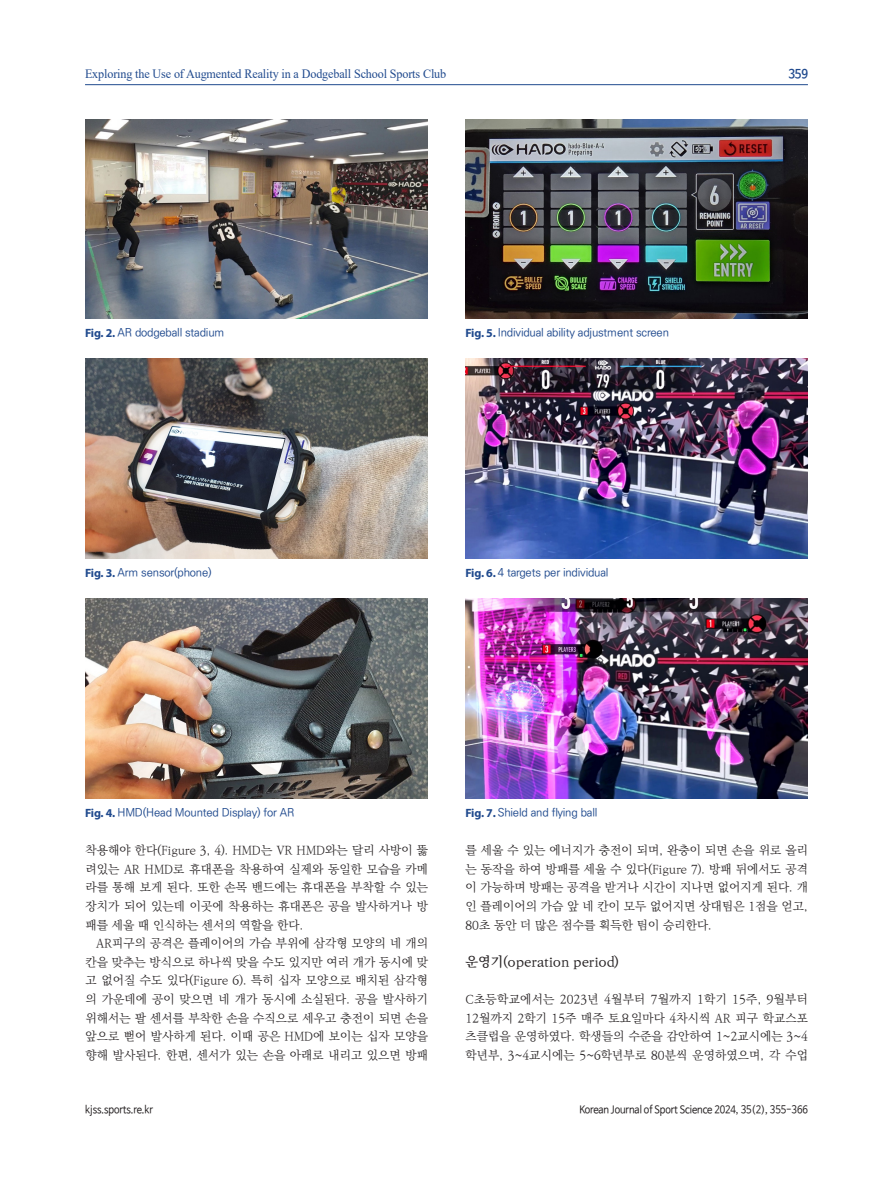
<style>
.page{position:relative;width:893px;height:1178px;background:#fff}
.page>*{position:absolute;margin:0;border:0;box-sizing:border-box;transform-origin:0 0}
._2_중제목{font:13.5px "Ko Pub World Batang PM";letter-spacing:-.01em;color:#231f20}
.t1{font:12.75px "Times New Roman";letter-spacing:-.01em;color:#204a8e;scale:.95 1}
.t2{font:700 12.6px "Nanum Barun Gothic";color:#204a8e;scale:.9 1}
.본문{font:12px/18.6px "Ko Pub World Batang PL";letter-spacing:.01em;color:#231f20;text-align:justify}
.본문-첫단락{font:12px/18.6px "Ko Pub World Batang PL";letter-spacing:.01em;color:#231f20;text-align:justify}
.국문초록-논문제목{font:500 11.25px "Ko Pub World Dotum";letter-spacing:-.015em;color:#204a8e}
.t3{font:10.5px "Nanum Barun Gothic";letter-spacing:-.01em;color:#231f20;scale:.9 1}
.s1{font-family:"Myriad Pro";font-weight:700;font-size:12px}
</style>
<div class="page">
<hr style="left:85px;top:84px;width:723px;height:1px;background:#204a8e">
<img style="left:85px;top:119px;width:343px;height:200px">
<img style="left:465px;top:119px;width:343px;height:200px">
<img style="left:85px;top:359px;width:343px;height:199px">
<img style="left:465px;top:359px;width:343px;height:199px">
<img style="left:85px;top:599px;width:343px;height:199px">
<img style="left:465px;top:599px;width:343px;height:199px">
<p class="t1" style="left:85px;top:65px;width:382px">Exploring the Use of Augmented Reality in a Dodgeball School Sports Club</p>
<p class="국문초록-논문제목" style="left:85px;top:325px;width:141px"><span class="s1">Fig. 2.</span> AR dodgeball stadium</p>
<p class="국문초록-논문제목" style="left:465px;top:325px;width:205px"><span class="s1">Fig. 5.</span> Individual ability adjustment screen</p>
<p class="국문초록-논문제목" style="left:85px;top:565px;width:128px"><span class="s1">Fig. 3.</span> Arm sensor(phone)</p>
<p class="국문초록-논문제목" style="left:465px;top:565px;width:145px"><span class="s1">Fig. 6.</span> 4 targets per individual</p>
<p class="국문초록-논문제목" style="left:85px;top:805px;width:211px"><span class="s1">Fig. 4.</span> HMD(Head Mounted Display) for AR</p>
<p class="국문초록-논문제목" style="left:465px;top:805px;width:133px"><span class="s1">Fig. 7.</span> Shield and flying ball</p>
<p class="t2" style="left:788px;top:68px;width:23px">359</p>
<p class="본문" style="left:85px;top:841px;width:344px">착용해야 한다(Figure 3, 4). HMD는 VR HMD와는 달리 사방이 뚫 려있는 AR HMD로 휴대폰을 착용하여 실제와 동일한 모습을 카메 라를 통해 보게 된다. 또한 손목 밴드에는 휴대폰을 부착할 수 있는 장치가 되어 있는데 이곳에 착용하는 휴대폰은 공을 발사하거나 방 패를 세울 때 인식하는 센서의 역할을 한다.</p>
<p class="본문" style="left:85px;top:934px;width:344px;text-indent:11px">AR피구의 공격은 플레이어의 가슴 부위에 삼각형 모양의 네 개의 칸을 맞추는 방식으로 하나씩 맞을 수도 있지만 여러 개가 동시에 맞 고 없어질 수도 있다(Figure 6). 특히 십자 모양으로 배치된 삼각형 의 가운데에 공이 맞으면 네 개가 동시에 소실된다. 공을 발사하기 위해서는 팔 센서를 부착한 손을 수직으로 세우고 충전이 되면 손을 앞으로 뻗어 발사하게 된다. 이때 공은 HMD에 보이는 십자 모양을 향해 발사된다. 한편, 센서가 있는 손을 아래로 내리고 있으면 방패</p>
<p class="t3" style="left:85px;top:1104px;width:77px">kjss.sports.re.kr</p>
<p class="본문" style="left:465px;top:841px;width:344px">를 세울 수 있는 에너지가 충전이 되며, 완충이 되면 손을 위로 올리 는 동작을 하여 방패를 세울 수 있다(Figure 7). 방패 뒤에서도 공격 이 가능하며 방패는 공격을 받거나 시간이 지나면 없어지게 된다. 개 인 플레이어의 가슴 앞 네 칸이 모두 없어지면 상대팀은 1점을 얻고, 80초 동안 더 많은 점수를 획득한 팀이 승리한다.</p>
<p class="_2_중제목" style="left:465px;top:952px;width:155px">운영기(operation period)</p>
<p class="본문-첫단락" style="left:465px;top:990px;width:344px">C초등학교에서는 2023년 4월부터 7월까지 1학기 15주, 9월부터 12월까지 2학기 15주 매주 토요일마다 4차시씩 AR 피구 학교스포 츠클럽을 운영하였다. 학생들의 수준을 감안하여 1~2교시에는 3~4 학년부, 3~4교시에는 5~6학년부로 80분씩 운영하였으며, 각 수업</p>
<p class="t3" style="left:579px;top:1104px;width:255px">Korean Journal of Sport Science 2024, 35(2), 355-366</p>
</div>
